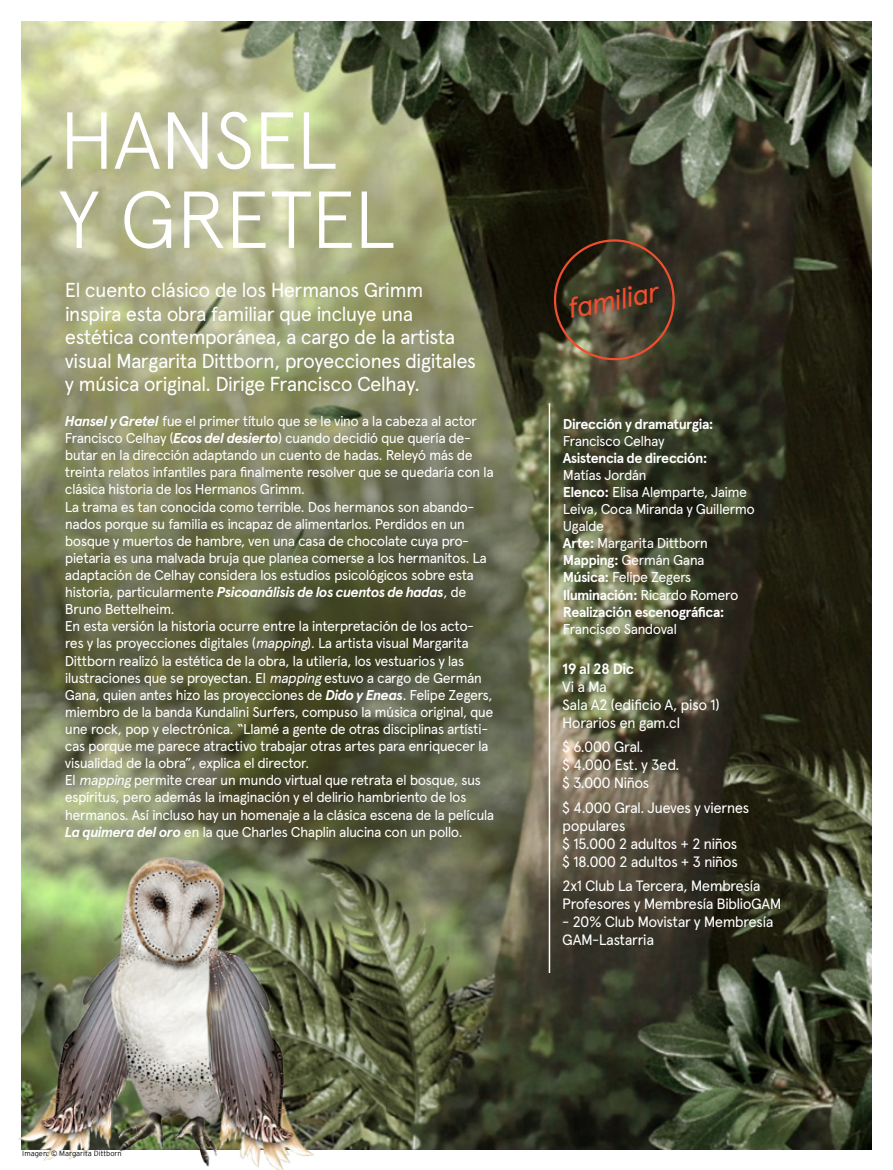
<style>
.page{position:relative;width:893px;height:1170px;background:#fff}
.page>*{position:absolute;margin:0;border:0;box-sizing:border-box;transform-origin:0 0}
.t1{font:300 80.55px/79.1px "Apercu";letter-spacing:-.015em;color:#fff}
.t2{font:italic 28.5px "Apercu";color:#f04e30}
.t3{font:20.25px/23.5px "Apercu";letter-spacing:-.04em;color:#fff}
.t4{font:15px/18px "Apercu";letter-spacing:-.04em;color:#fff}
.t5{font:700 15px "Apercu";letter-spacing:-.045em;color:#fff}
.t6{font:14.25px/17.1px "Apercu";letter-spacing:-.045em;color:#fff}
.t7{font:700 14.25px "Apercu";letter-spacing:-.035em;color:#fff}
.t8{font:300 7.5px "Interstate";color:#000}
.s1{font-weight:700;font-style:italic}
.s2{font-style:italic}
.s3{font-weight:700}
</style>
<div class="page">
<img style="left:21px;top:21px;width:851px;height:1127px">
<div style="left:554px;top:239px;width:121px;height:121px;border:2px solid #f04e30;border-radius:50%"></div>
<hr style="left:549px;top:403px;width:1px;height:569px;background:#fff">
<img style="left:18px;top:840px;width:309px;height:329px">
<h1 class="t1" style="left:59px;top:100px;width:337px">HANSEL<br>Y GRETEL</h1>
<h3 class="t3" style="left:65px;top:278px;width:413px">El cuento clásico de los Hermanos Grimm inspira esta obra familiar que incluye una estética contemporánea, a cargo de la artista visual Margarita Dittborn, proyecciones digitales y música original. Dirige Francisco Celhay.</h3>
<p class="t6" style="left:65px;top:412px;width:431px"><span class="s1">Hansel y Gretel</span> fue el primer título que se le vino a la cabeza al actor Francisco Celhay (<span class="s1">Ecos del desierto</span>) cuando decidió que quería de&shy;butar en la dirección adaptando un cuento de hadas. Releyó más de treinta relatos infantiles para finalmente resolver que se quedaría con la clásica historia de los Hermanos Grimm.<br>La trama es tan conocida como terrible. Dos hermanos son abando&shy;nados porque su familia es incapaz de alimentarlos. Perdidos en un bosque y muertos de hambre, ven una casa de chocolate cuya pro&shy;pietaria es una malvada bruja que planea comerse a los hermanitos. La adaptación de Celhay considera los estudios psicológicos sobre esta historia, particularmente <span class="s1">Psicoanálisis de los cuentos de hadas</span>, de Bruno Bettelheim.<br>En esta versión la historia ocurre entre la interpretación de los acto&shy;res y las proyecciones digitales (<span class="s2">mapping</span>). La artista visual Margarita Dittborn realizó la estética de la obra, la utilería, los vestuarios y las ilustraciones que se proyectan. El <span class="s2">mapping</span> estuvo a cargo de Germán Gana, quien antes hizo las proyecciones de <span class="s1">Dido y Eneas</span>. Felipe Zegers, miembro de la banda Kundalini Surfers, compuso la música original, que une rock, pop y electrónica. “Llamé a gente de otras disciplinas artísti&shy;cas porque me parece atractivo trabajar otras artes para enriquecer la visualidad de la obra”, explica el director.<br>El <span class="s2">mapping</span> permite crear un mundo virtual que retrata el bosque, sus espíritus, pero además la imaginación y el delirio hambriento de los hermanos. Así incluso hay un homenaje a la clásica escena de la película <span class="s1">La quimera del oro</span> en la que Charles Chaplin alucina con un pollo.</p>
<h2 class="t2" style="left:566px;top:292px;width:94px;rotate:-11deg">familiar</h2>
<p class="t7" style="left:563px;top:415px;width:152px">Dirección y dramaturgia:</p>
<p class="t6" style="left:563px;top:432px;width:103px">Francisco Celhay</p>
<p class="t7" style="left:563px;top:449px;width:146px">Asistencia de dirección:</p>
<p class="t6" style="left:563px;top:466px;width:193px">Matías Jordán<br><span class="s3">Elenco:</span> Elisa Alemparte, Jaime<br>Leiva, Coca Miranda y Guillermo<br>Ugalde<br><span class="s3">Arte:</span> Margarita Dittborn<br><span class="s3">Mapping:</span> Germán Gana<br><span class="s3">Música:</span> Felipe Zegers<br><span class="s3">Iluminación:</span> Ricardo Romero<br><span class="s3">Realización escenográfica:</span></p>
<p class="t6" style="left:563px;top:620px;width:116px">Francisco Sandoval</p>
<p class="t5" style="left:562px;top:659px;width:73px">19 al 28 Dic</p>
<p class="t4" style="left:562px;top:677px;width:159px">Vi a Ma<br>Sala A2 (edificio A, piso 1)<br>Horarios en gam.cl</p>
<p class="t4" style="left:562px;top:737px;width:119px">$ 6.000 Gral.<br>$ 4.000 Est. y 3ed. $ 3.000 Niños</p>
<p class="t4" style="left:562px;top:798px;width:189px">$ 4.000 Gral. Jueves y viernes populares<br>$ 15.000 2 adultos + 2 niños<br>$ 18.000 2 adultos + 3 niños</p>
<p class="t4" style="left:562px;top:876px;width:221px">2x1 Club La Tercera, Membresía<br>Profesores y Membresía BiblioGAM</p>
<p class="t4" style="left:562px;top:912px;width:213px">- 20% Club Movistar y Membresía<br>GAM-Lastarria</p>
<p class="t8" style="left:22px;top:1149px;width:101px">Imagen: © Margarita Dittborn</p>
</div>
